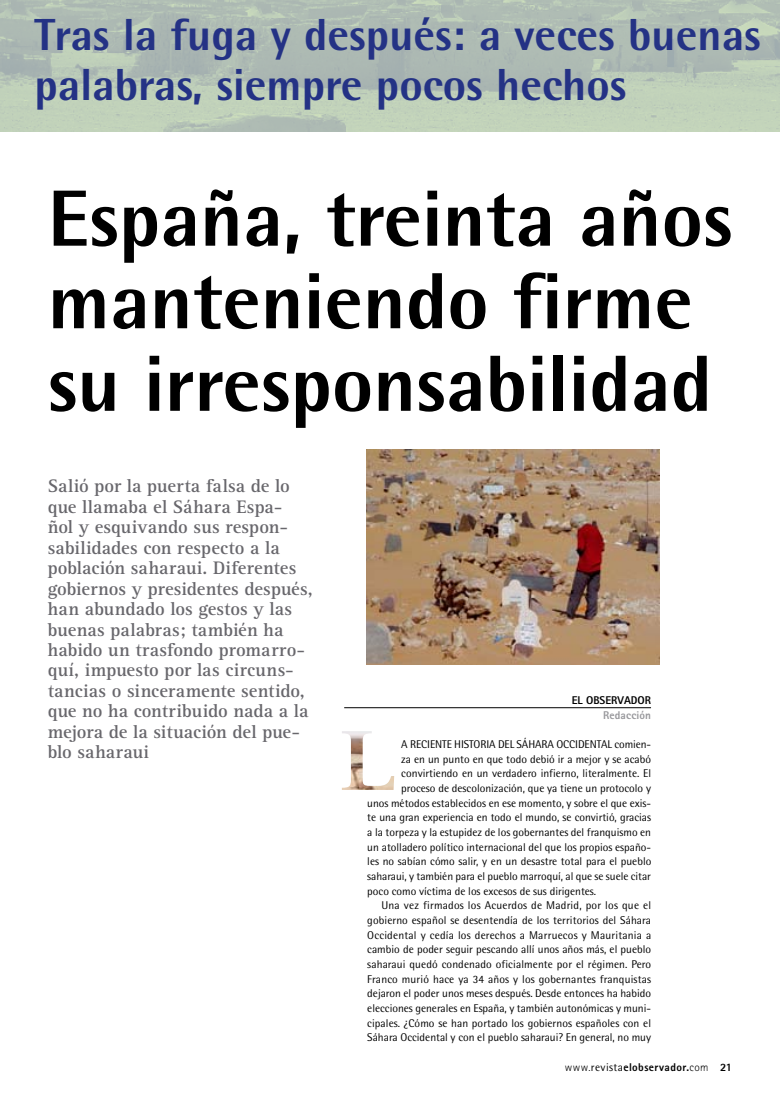
<style>
.page{position:relative;width:780px;height:1099px;background:#fff}
.page>*{position:absolute;margin:0;border:0;box-sizing:border-box;transform-origin:0 0}
.t1{font:800 79.75px/82.5px "Rotis Semi Sans";color:#000}
.t2{font:800 45px/49.5px "Rotis Semi Sans";color:#243285}
.t3{font:700 18.75px/20.5px "Rotis Serif";letter-spacing:.005em;color:#68676c}
.t4{font:11.25px "Rotis Semi Sans";color:#000}
.t5{font:11.25px "Rotis Semi Sans";letter-spacing:.02em;color:#000}
.t6{font:800 11.25px "Rotis Sans Serif";color:#000}
.t7{font:800 11.25px "Rotis Sans Serif";letter-spacing:.01em;color:#97979b}
.s1{font-weight:300}
.s2{font-family:"Rotis Semi Sans";font-weight:400}
</style>
<div class="page">
<hr style="left:344px;top:707px;width:307px;height:1px;background:#000">
<img style="left:366px;top:449px;width:293px;height:215px">
<img style="left:342px;top:731px;width:52px;height:59px">
<h2 class="t2" style="left:35px;top:9px;width:727px">Tras la fuga y después: a veces buenas palabras, siempre pocos hechos</h2>
<h1 class="t1" style="left:48px;top:176px;width:686px">España, treinta años manteniendo firme su irresponsabilidad</h1>
<p class="t3" style="left:48px;top:476px;width:266px">Salió por la puerta falsa de lo que llamaba el Sáhara Espa-<br>ñol y esquivando sus respon&shy;sabilidades con respecto a la población saharaui. Diferentes gobiernos y presidentes después, han abundado los gestos y las buenas palabras; también ha habido un trasfondo promarro&shy;quí, impuesto por las circuns&shy;tancias o sinceramente sentido, que no ha contribuido nada a la mejora de la situación del pue&shy;blo saharaui</p>
<p class="t6" style="left:571px;top:693px;width:81px">el observador</p>
<p class="t7" style="left:603px;top:707px;width:49px">Redacción</p>
<p class="t4" style="left:401px;top:737px;width:251px">a reciente historia del Sáhara Occidental comien-</p>
<p class="t4" style="left:401px;top:752px;width:251px">za en un punto en que todo debió ir a mejor y se acabó</p>
<p class="t4" style="left:401px;top:766px;width:251px">convirtiendo en un verdadero infierno, literalmente. El</p>
<p class="t4" style="left:401px;top:781px;width:251px">proceso de descolonización, que ya tiene un protocolo y</p>
<p class="t4" style="left:367px;top:796px;width:285px">unos métodos establecidos en ese momento, y sobre el que exis-</p>
<p class="t4" style="left:367px;top:810px;width:285px">te una gran experiencia en todo el mundo, se convirtió, gracias</p>
<p class="t4" style="left:367px;top:825px;width:285px">a la torpeza y la estupidez de los gobernantes del franquismo en</p>
<p class="t4" style="left:367px;top:840px;width:285px">un atolladero político internacional del que los propios españo-</p>
<p class="t4" style="left:367px;top:854px;width:285px">les no sabían cómo salir, y en un desastre total para el pueblo</p>
<p class="t4" style="left:367px;top:869px;width:285px">saharaui, y también para el pueblo marroquí, al que se suele citar</p>
<p class="t4" style="left:367px;top:884px;width:230px">poco como víctima de los excesos de sus dirigentes.</p>
<p class="t5" style="left:381px;top:898px;width:271px">Una vez firmados los Acuerdos de Madrid, por los que el</p>
<p class="t4" style="left:367px;top:913px;width:285px">gobierno español se desentendía de los territorios del Sáhara</p>
<p class="t4" style="left:367px;top:928px;width:285px">Occidental y cedía los derechos a Marruecos y Mauritania a</p>
<p class="t4" style="left:367px;top:942px;width:285px">cambio de poder seguir pescando allí unos años más, el pueblo</p>
<p class="t4" style="left:367px;top:957px;width:285px">saharaui quedó condenado oficialmente por el régimen. Pero</p>
<p class="t4" style="left:367px;top:972px;width:285px">Franco murió hace ya 34 años y los gobernantes franquistas</p>
<p class="t4" style="left:367px;top:986px;width:285px">dejaron el poder unos meses después. Desde entonces ha habido</p>
<p class="t4" style="left:367px;top:1001px;width:285px">elecciones generales en España, y también autonómicas y muni-</p>
<p class="t4" style="left:367px;top:1016px;width:285px">cipales. ¿Cómo se han portado los gobiernos españoles con el</p>
<p class="t4" style="left:367px;top:1030px;width:285px">Sáhara Occidental y con el pueblo saharaui? En general, no muy</p>
<p class="t6" style="left:565px;top:1059px;width:169px"><span class="s1">www.</span><span class="s2">revista</span>elobservador.<span class="s1">com</span> 21</p>
</div>
